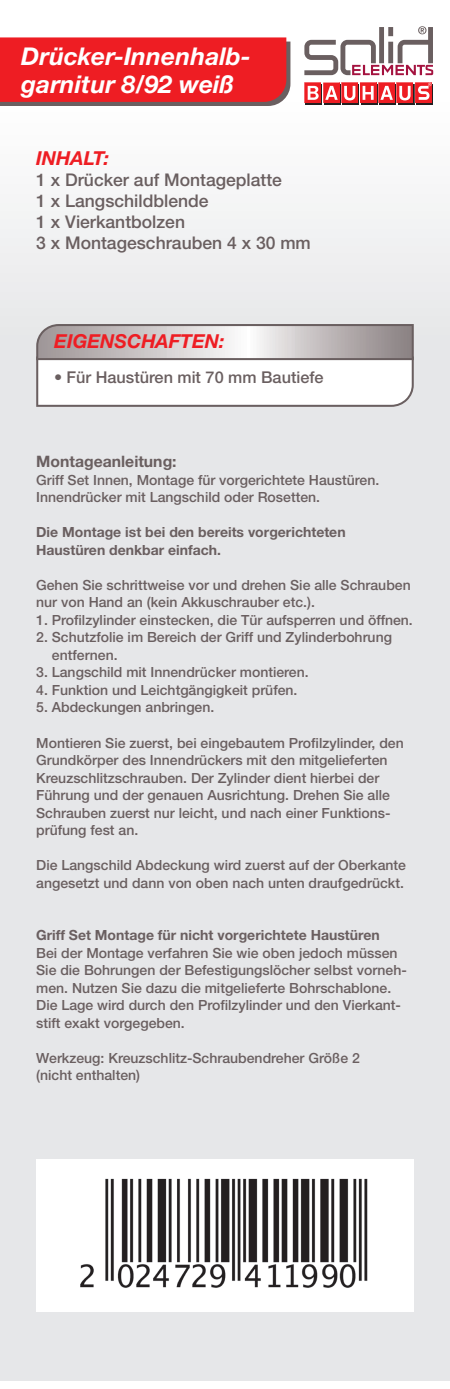
<style>
.page{position:relative;width:450px;height:1389px;background:#fff}
.page>*{position:absolute;margin:0;border:0;box-sizing:border-box;transform-origin:0 0}
.t1{font:italic 700 24.5px/28px "Helvetica Neue";color:#fff}
.t2{font:italic 700 19.25px "Helvetica Neue";color:#ee1d23}
.t3{font:500 17.5px/21px "Helvetica Neue";color:#6a5f60}
.t4{font:500 16.28px "Helvetica Neue";color:#6a5f60}
.t5{font:700 15.75px "Helvetica Neue";color:#6a5f60}
.t6{font:500 14px/17.5px "Helvetica Neue";color:#6a5f60}
.t7{font:700 14px/17.5px "Helvetica Neue";color:#6a5f60}
</style>
<div class="page">
<div style="left:0;top:0;width:449px;height:1381px;background:#e6e7e9"></div>
<div style="left:0;top:0;width:449px;height:342px;background:#f5f5f6"></div>
<div style="left:36px;top:1159px;width:377px;height:152px;background:#fff"></div>
<img style="left:80px;top:1178px;width:288px;height:110px">
<svg style="left:36px;top:324px;width:377px;height:83px;background:#dddada"></svg>
<svg style="left:304px;top:26px;width:129px;height:49px"></svg>
<div style="left:324px;top:84px;width:16px;height:21px;background:#231f20"></div>
<div style="left:416px;top:84px;width:16px;height:21px;background:#231f20"></div>
<div style="left:361px;top:84px;width:16px;height:21px;background:#231f20"></div>
<div style="left:379px;top:84px;width:16px;height:21px;background:#231f20"></div>
<div style="left:305px;top:84px;width:17px;height:21px;background:#231f20"></div>
<div style="left:342px;top:84px;width:17px;height:21px;background:#231f20"></div>
<div style="left:397px;top:84px;width:17px;height:21px;background:#231f20"></div>
<svg style="left:304px;top:82px;width:127px;height:21px;background:#e95e62"></svg>
<svg style="left:0;top:37px;width:290px;height:69px;background:#e52328"></svg>
<h1 class="t1" style="left:21px;top:41px;width:231px">Drücker-Innenhalb&shy;garnitur 8/92 weiß</h1>
<h2 class="t2" style="left:36px;top:147px;width:74px">INHALT:</h2>
<p class="t3" style="left:36px;top:169px;width:276px">1 x Drücker auf Montageplatte<br>1 x Langschildblende<br>1 x Vierkantbolzen<br>3 x Montageschrauben 4 x 30 mm</p>
<h2 class="t2" style="left:54px;top:329px;width:172px">EIGENSCHAFTEN:</h2>
<p class="t4" style="left:54px;top:367px;width:270px">• Für Haustüren mit 70 mm Bautiefe</p>
<p class="t5" style="left:36px;top:452px;width:142px">Montageanleitung:</p>
<p class="t6" style="left:36px;top:471px;width:344px">Griff Set Innen, Montage für vorgerichtete Haustüren.<br>Innendrücker mit Langschild oder Rosetten.</p>
<p class="t7" style="left:36px;top:523px;width:311px">Die Montage ist bei den bereits vorgerichteten<br>Haustüren denkbar einfach.</p>
<p class="t6" style="left:36px;top:576px;width:375px">Gehen Sie schrittweise vor und drehen Sie alle Schrauben nur von Hand an (kein Akkuschrauber etc.).</p>
<p class="t6" style="left:36px;top:611px;width:378px">1. Profilzylinder einstecken, die Tür aufsperren und öffnen.</p>
<p class="t6" style="left:52px;top:628px;width:341px;text-indent:-16px">2. Schutzfolie im Bereich der Griff und Zylinderbohrung entfernen.</p>
<p class="t6" style="left:36px;top:663px;width:274px">3. Langschild mit Innendrücker montieren.</p>
<p class="t6" style="left:36px;top:681px;width:262px">4. Funktion und Leichtgängigkeit prüfen.</p>
<p class="t6" style="left:36px;top:698px;width:179px">5. Abdeckungen anbringen.</p>
<p class="t6" style="left:36px;top:733px;width:369px">Montieren Sie zuerst, bei eingebautem Profilzylinder, den Grundkörper des Innendrückers mit den mitgelieferten Kreuzschlitzschrauben. Der Zylinder dient hierbei der Führung und der genauen Ausrichtung. Drehen Sie alle Schrauben zuerst nur leicht, und nach einer Funktions&shy;prüfung fest an.</p>
<p class="t6" style="left:36px;top:856px;width:371px">Die Langschild Abdeckung wird zuerst auf der Oberkante angesetzt und dann von oben nach unten draufgedrückt.</p>
<p class="t7" style="left:36px;top:926px;width:345px">Griff Set Montage für nicht vorgerichtete Haustüren</p>
<p class="t6" style="left:36px;top:943px;width:372px">Bei der Montage verfahren Sie wie oben jedoch müssen Sie die Bohrungen der Befestigungslöcher selbst vorneh&shy;men. Nutzen Sie dazu die mitgelieferte Bohrschablone.<br>Die Lage wird durch den Profilzylinder und den Vierkant&shy;stift exakt vorgegeben.</p>
<p class="t6" style="left:36px;top:1048px;width:325px">Werkzeug: Kreuzschlitz-Schraubendreher Größe 2 (nicht enthalten)</p>
</div>
